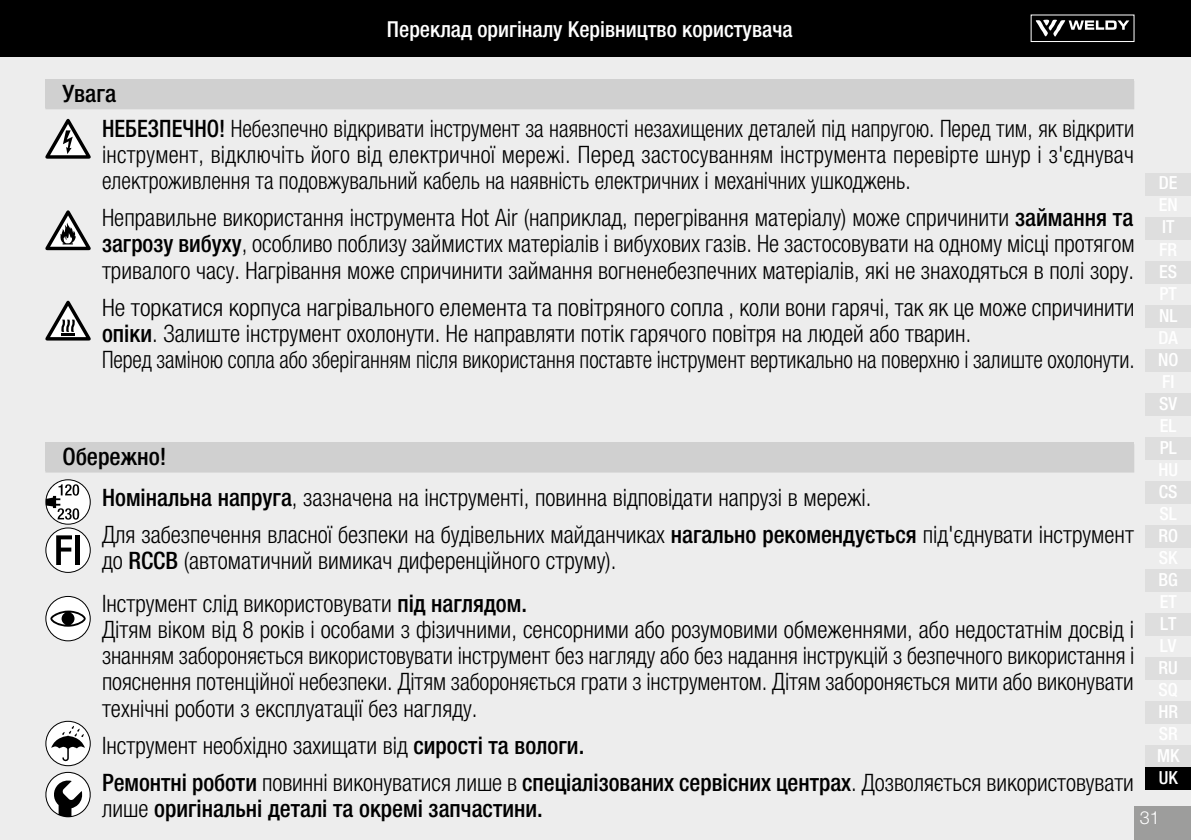
<style>
.page{position:relative;width:1191px;height:840px;background:#fff}
.page>*{position:absolute;margin:0;border:0;box-sizing:border-box;transform-origin:0 0}
.t1{font:300 condensed 24px/26px "Helvetica Neue LTW1 G";color:#000}
.t2{font:300 condensed 24px/26px "Helvetica Neue LTW1 G";color:#000;text-align:justify;scale:.93 1}
.t3{font:500 condensed 24px "Helvetica Neue LTW1 G";color:#000}
.t4{font:500 condensed 22px "Helvetica Neue LTW1 G";color:#fff}
.t5{font:500 condensed 18px/22px "Helvetica Neue LTW1 G";color:#fff}
.t6{font:300 18px "Helvetica Neue LTW1 G";color:#fff}
.s1{font-weight:500}
.s2{font-weight:300}
</style>
<div class="page">
<div style="left:0;top:57px;width:1191px;height:782px;background:#ededed"></div>
<div style="left:0;top:0;width:1191px;height:57px;background:#000"></div>
<div style="left:1134px;top:805px;width:57px;height:34px;background:#9d9d9c"></div>
<svg style="left:1035px;top:19px;width:94px;height:18px"></svg>
<div style="left:1030px;top:15px;width:104px;height:27px;border:1px solid #fff"></div>
<div style="left:1145px;top:173px;width:46px;height:22px;background:#dedede"></div>
<div style="left:1145px;top:217px;width:46px;height:22px;background:#dedede"></div>
<div style="left:1145px;top:261px;width:46px;height:22px;background:#dedede"></div>
<div style="left:1145px;top:305px;width:46px;height:22px;background:#dedede"></div>
<div style="left:1145px;top:349px;width:46px;height:22px;background:#dedede"></div>
<div style="left:1145px;top:393px;width:46px;height:22px;background:#dedede"></div>
<div style="left:1145px;top:437px;width:46px;height:22px;background:#dedede"></div>
<div style="left:1145px;top:481px;width:46px;height:22px;background:#dedede"></div>
<div style="left:1145px;top:525px;width:46px;height:22px;background:#dedede"></div>
<div style="left:1145px;top:569px;width:46px;height:22px;background:#dedede"></div>
<div style="left:1145px;top:613px;width:46px;height:22px;background:#dedede"></div>
<div style="left:1145px;top:657px;width:46px;height:22px;background:#dedede"></div>
<div style="left:1145px;top:701px;width:46px;height:22px;background:#dedede"></div>
<div style="left:1145px;top:745px;width:46px;height:22px;background:#dedede"></div>
<div style="left:1145px;top:767px;width:46px;height:22px;background:#000"></div>
<svg style="left:45px;top:771px;width:46px;height:45px"></svg>
<div style="left:45px;top:79px;width:1089px;height:29px;background:#d0d0d0"></div>
<div style="left:45px;top:81px;width:1089px;height:28px;background:#d0d0d0"></div>
<div style="left:45px;top:442px;width:1089px;height:29px;background:#d0d0d0"></div>
<div style="left:45px;top:444px;width:1089px;height:28px;background:#d0d0d0"></div>
<svg style="left:45px;top:119px;width:46px;height:40px"></svg>
<svg style="left:45px;top:210px;width:46px;height:40px"></svg>
<svg style="left:45px;top:300px;width:46px;height:40px"></svg>
<svg style="left:45px;top:720px;width:46px;height:45px"></svg>
<svg style="left:45px;top:596px;width:46px;height:45px"></svg>
<svg style="left:45px;top:479px;width:46px;height:93px"></svg>
<div style="left:75px;top:535px;width:5px;height:29px;background:#000"></div>
<p class="t3" style="left:62px;top:79px;width:55px">Увага</p>
<p class="t4" style="left:387px;top:16px;width:407px">Переклад оригіналу Керівництво користувача</p>
<p class="t2" style="left:102px;top:116px;width:1111px"><span class="s1">НЕБЕЗПЕЧНО!</span> Небезпечно відкривати інструмент за наявності незахищених деталей під напругою. Перед тим, як відкрити інструмент, відключіть його від електричної мережі. Перед застосуванням інструмента перевірте шнур і з'єднувач електроживлення та подовжувальний кабель на наявність електричних і механічних ушкоджень.</p>
<p class="t1" style="left:102px;top:205px;width:1034px;text-align:justify">Неправильне використання інструмента Hot Air (наприклад, перегрівання матеріалу) може спричинити <span class="s1">займання та загрозу вибуху</span>, особливо поблизу займистих матеріалів і вибухових газів. Не застосовувати на одному місці протягом тривалого часу. Нагрівання може спричинити займання вогненебезпечних матеріалів, які не знаходяться в полі зору.</p>
<p class="t1" style="left:102px;top:294px;width:1034px">Не торкатися корпуса нагрівального елемента та повітряного сопла , коли вони гарячі, так як це може спричинити <span class="s1">опіки</span>. Залиште інструмент охолонути. Не направляти потік гарячого повітря на людей або тварин.<br>Перед заміною сопла або зберіганням після використання поставте інструмент вертикально на поверхню і залиште охолонути.</p>
<p class="t5" style="left:1159px;top:172px;width:20px">DE</p>
<p class="t5" style="left:1162px;top:216px;width:14px">IT</p>
<p class="t5" style="left:1159px;top:260px;width:19px">ES</p>
<p class="t5" style="left:1159px;top:304px;width:20px">NL</p>
<p class="t5" style="left:1158px;top:348px;width:22px">NO</p>
<p class="t5" style="left:1159px;top:392px;width:20px">SV</p>
<p class="t5" style="left:1159px;top:436px;width:18px">PL</p>
<p class="t5" style="left:1159px;top:480px;width:20px">CS</p>
<p class="t5" style="left:1158px;top:524px;width:21px">RO</p>
<p class="t5" style="left:1158px;top:568px;width:21px">BG</p>
<p class="t5" style="left:1160px;top:612px;width:18px">LT</p>
<p class="t5" style="left:1158px;top:656px;width:21px">RU</p>
<p class="t5" style="left:1158px;top:700px;width:21px">HR</p>
<p class="t5" style="left:1157px;top:744px;width:24px">MK<br>UK</p>
<p class="t3" style="left:62px;top:442px;width:106px">Обережно!</p>
<p class="t1" style="left:102px;top:478px;width:1033px;line-height:37.4px"><span class="s1">Номінальна напруга</span>, зазначена на інструменті, повинна відповідати напрузі в мережі.<br>Для забезпечення власної безпеки на будівельних майданчиках <span class="s1">нагально рекомендується</span> під'єднувати інструмент</p>
<p class="t1" style="left:102px;top:539px;width:516px;line-height:43px">до <span class="s1">RCCB</span> (автоматичний вимикач диференційного струму).<br>Інструмент слід використовувати <span class="s1">під наглядом.</span></p>
<p class="t1" style="left:102px;top:616px;width:1034px;text-align:justify">Дітям віком від 8 років і особами з фізичними, сенсорними або розумовими обмеженнями, або недостатнім досвід і знанням забороняється використовувати інструмент без нагляду або без надання інструкцій з безпечного використання і пояснення потенційної небезпеки. Дітям забороняється грати з інструментом. Дітям забороняється мити або виконувати технічні роботи з експлуатації без нагляду.</p>
<p class="t1" style="left:102px;top:726px;width:1033px;line-height:37.4px">Інструмент необхідно захищати від <span class="s1">сирості та вологи.<br>Ремонтні роботи</span> повинні виконуватися лише в <span class="s1">спеціалізованих сервісних центрах</span>. Дозволяється використовувати</p>
<p class="t3" style="left:102px;top:793px;width:442px"><span class="s2">лише</span> оригінальні деталі та окремі запчастини.</p>
<p class="t6" style="left:1140px;top:806px;width:22px">31</p>
</div>
